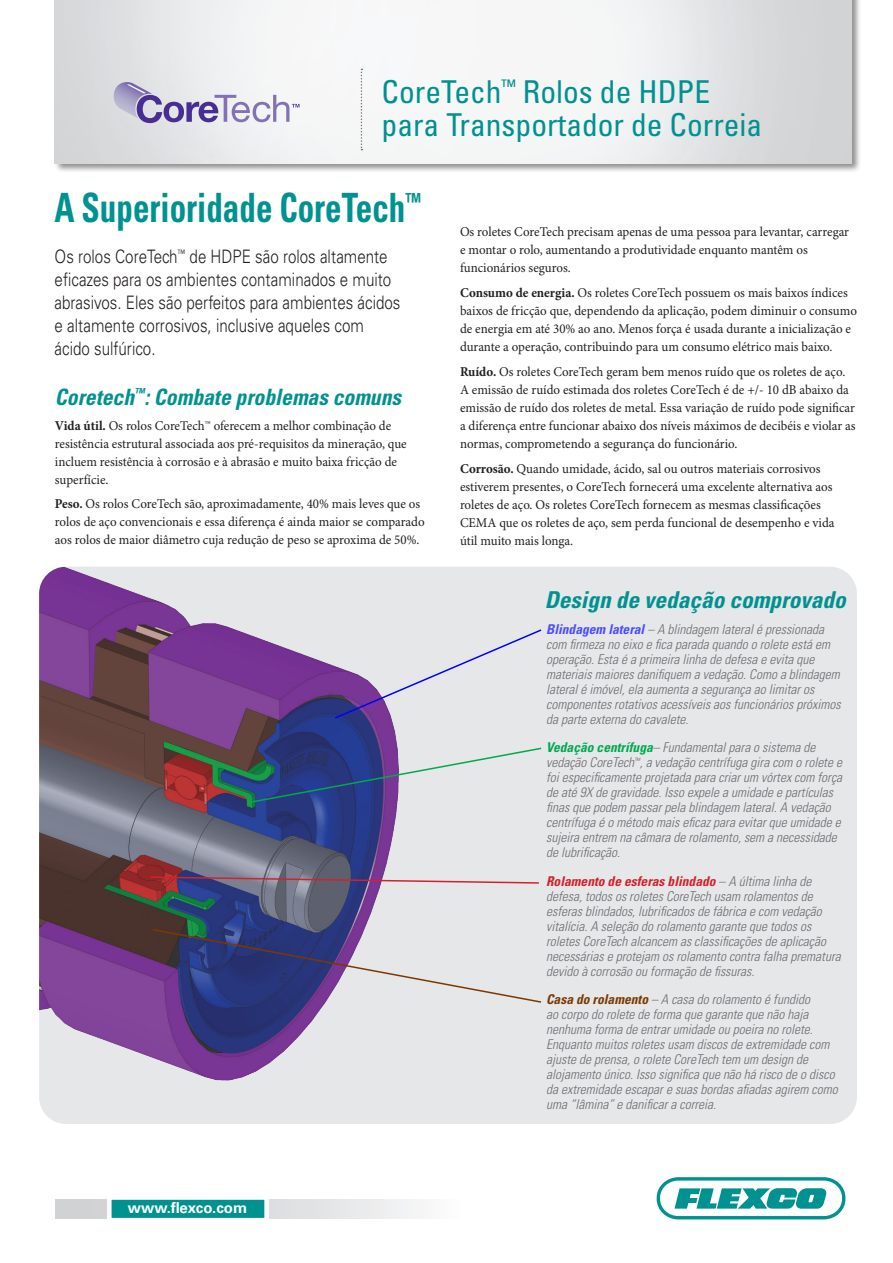
<style>
.page{position:relative;width:893px;height:1263px;background:#fff}
.page>*{position:absolute;margin:0;border:0;box-sizing:border-box;transform-origin:0 0}
.intro_hdr{font:700 condensed 40.35px "Univers LT Std";color:#009290;scale:.82 1}
.t1{font:condensed 31.5px/33px "Univers LT Std";color:#009290}
.sub_hdr{font:italic 700 condensed 23.25px "Univers LT Std";color:#009290}
.body_copy{font:italic 700 condensed 22.5px "Univers LT Std";color:#009290;scale:.96 1}
.intro_hdr-2{font:300 18.45px/23px "Univers LT Std";color:#231f20;scale:.82 1}
.t2{font:700 15.6px "Univers LT Std";color:#fff}
.flexcoWeb_revrs{font:700 15px "Univers LT Std";color:#fff}
.captions{font:italic 300 condensed 13.5px/15px "Univers LT Std";color:#6c6d70}
.bodyCopy_sentenceBol{font:13.5px/18px "Minion Pro";color:#231f20;scale:.96 1}
.s1{font-weight:700}
.s2{font-weight:700;color:#4d4dff}
.s3{font-weight:700;color:#00a94e}
.s4{font-weight:700;color:#d1232a}
.s5{font-weight:700;color:#7b3900}
</style>
<div class="page">
<div style="left:54px;top:0;width:808px;height:174px;background:#231f20;opacity:.5"></div>
<img style="left:55px;top:0;width:796px;height:164px">
<svg style="left:657px;top:1177px;width:188px;height:42px"></svg>
<svg style="left:55px;top:1199px;width:363px;height:19px"></svg>
<div style="left:107px;top:1195px;width:162px;height:27px;background:#009290;border:4px solid #fff"></div>
<svg style="left:361px;top:69px;width:1px;height:81px"></svg>
<svg style="left:114px;top:82px;width:185px;height:41px"></svg>
<div style="left:39px;top:567px;width:818px;height:557px;background:#e6e7e9;border-radius:27px"></div>
<img style="left:39px;top:567px;width:359px;height:535px">
<svg style="left:333px;top:628px;width:209px;height:92px"></svg>
<svg style="left:249px;top:747px;width:293px;height:57px"></svg>
<svg style="left:149px;top:875px;width:390px;height:9px"></svg>
<svg style="left:151px;top:928px;width:391px;height:76px"></svg>
<p class="t1" style="left:382px;top:74px;width:382px">CoreTech<sup>™</sup> Rolos de HDPE para Transportador de Correia</p>
<p class="intro_hdr" style="left:55px;top:183px;width:448px">A Superioridade CoreTech<sup>™</sup></p>
<p class="intro_hdr-2" style="left:55px;top:245px;width:423px">Os rolos CoreTech<sup>™</sup> de HDPE são rolos altamente eficazes para os ambientes contaminados e muito abrasivos. Eles são perfeitos para ambientes ácidos e altamente corrosivos, inclusive aqueles com ácido sulfúrico.</p>
<p class="body_copy" style="left:55px;top:383px;width:362px">Coretech<sup>™</sup>: Combate problemas comuns</p>
<p class="bodyCopy_sentenceBol" style="left:55px;top:417px;width:368px"><span class="s1">Vida útil.</span> Os rolos CoreTech™ oferecem a melhor combinação de resistência estrutural associada aos pré-requisitos da mineração, que incluem resistência à corrosão e à abrasão e muito baixa fricção de superfície.</p>
<p class="bodyCopy_sentenceBol" style="left:55px;top:496px;width:387px"><span class="s1">Peso.</span> Os rolos CoreTech são, aproximadamente, 40% mais leves que os rolos de aço convencionais e essa diferença é ainda maior se comparado aos rolos de maior diâmetro cuja redução de peso se aproxima de 50%.</p>
<p class="bodyCopy_sentenceBol" style="left:460px;top:223px;width:407px">Os roletes CoreTech precisam apenas de uma pessoa para levantar, carregar e montar o rolo, aumentando a produtividade enquanto mantêm os funcionários seguros.</p>
<p class="bodyCopy_sentenceBol" style="left:460px;top:284px;width:415px"><span class="s1">Consumo de energia.</span> Os roletes CoreTech possuem os mais baixos índices baixos de fricção que, dependendo da aplicação, podem diminuir o consumo de energia em até 30% ao ano. Menos força é usada durante a inicialização e durante a operação, contribuindo para um consumo elétrico mais baixo.</p>
<p class="bodyCopy_sentenceBol" style="left:460px;top:363px;width:414px"><span class="s1">Ruído.</span> Os roletes CoreTech geram bem menos ruído que os roletes de aço.<br>A emissão de ruído estimada dos roletes CoreTech é de +/- 10 dB abaixo da emissão de ruído dos roletes de metal. Essa variação de ruído pode significar a diferença entre funcionar abaixo dos níveis máximos de decibéis e violar as normas, comprometendo a segurança do funcionário.</p>
<p class="bodyCopy_sentenceBol" style="left:460px;top:460px;width:392px"><span class="s1">Corrosão.</span> Quando umidade, ácido, sal ou outros materiais corrosivos estiverem presentes, o CoreTech fornecerá uma excelente alternativa aos roletes de aço. Os roletes CoreTech fornecem as mesmas classificações CEMA que os roletes de aço, sem perda funcional de desempenho e vida útil muito mais longa.</p>
<p class="sub_hdr" style="left:545px;top:585px;width:302px">Design de vedação comprovado</p>
<p class="captions" style="left:546px;top:622px;width:296px"><span class="s2">Blindagem lateral</span> – A blindagem lateral é pressionada com firmeza no eixo e fica parada quando o rolete está em operação. Esta é a primeira linha de defesa e evita que materiais maiores danifiquem a vedação. Como a blindagem lateral é imóvel, ela aumenta a segurança ao limitar os componentes rotativos acessíveis aos funcionários próximos da parte externa do cavalete.</p>
<p class="captions" style="left:546px;top:740px;width:298px"><span class="s3">Vedação centrífuga</span>– Fundamental para o sistema de vedação CoreTech<sup>™</sup>, a vedação centrífuga gira com o rolete e foi especificamente projetada para criar um vórtex com força de até 9X de gravidade. Isso expele a umidade e partículas finas que podem passar pela blindagem lateral. A vedação centrífuga é o método mais eficaz para evitar que umidade e sujeira entrem na câmara de rolamento, sem a necessidade de lubrificação.</p>
<p class="captions" style="left:546px;top:874px;width:296px"><span class="s4">Rolamento de esferas blindado</span> – A última linha de defesa, todos os roletes CoreTech usam rolamentos de esferas blindados, lubrificados de fábrica e com vedação vitalícia. A seleção do rolamento garante que todos os roletes CoreTech alcancem as classificações de aplicação necessárias e protejam os rolamento contra falha prematura devido à corrosão ou formação de fissuras.</p>
<p class="captions" style="left:546px;top:992px;width:293px"><span class="s5">Casa do rolamento</span> – A casa do rolamento é fundido<br>ao corpo do rolete de forma que garante que não haja nenhuma forma de entrar umidade ou poeira no rolete.<br>Enquanto muitos roletes usam discos de extremidade com ajuste de prensa, o rolete CoreTech tem um design de alojamento único. Isso significa que não há risco de o disco da extremidade escapar e suas bordas afiadas agirem como uma “lâmina” e danificar a correia.</p>
<p class="flexcoWeb_revrs" style="left:128px;top:1199px;width:121px">www.flexco.com</p>
<p class="t2" style="left:115px;top:1199px;width:126px">www.flexco.com</p>
</div>
